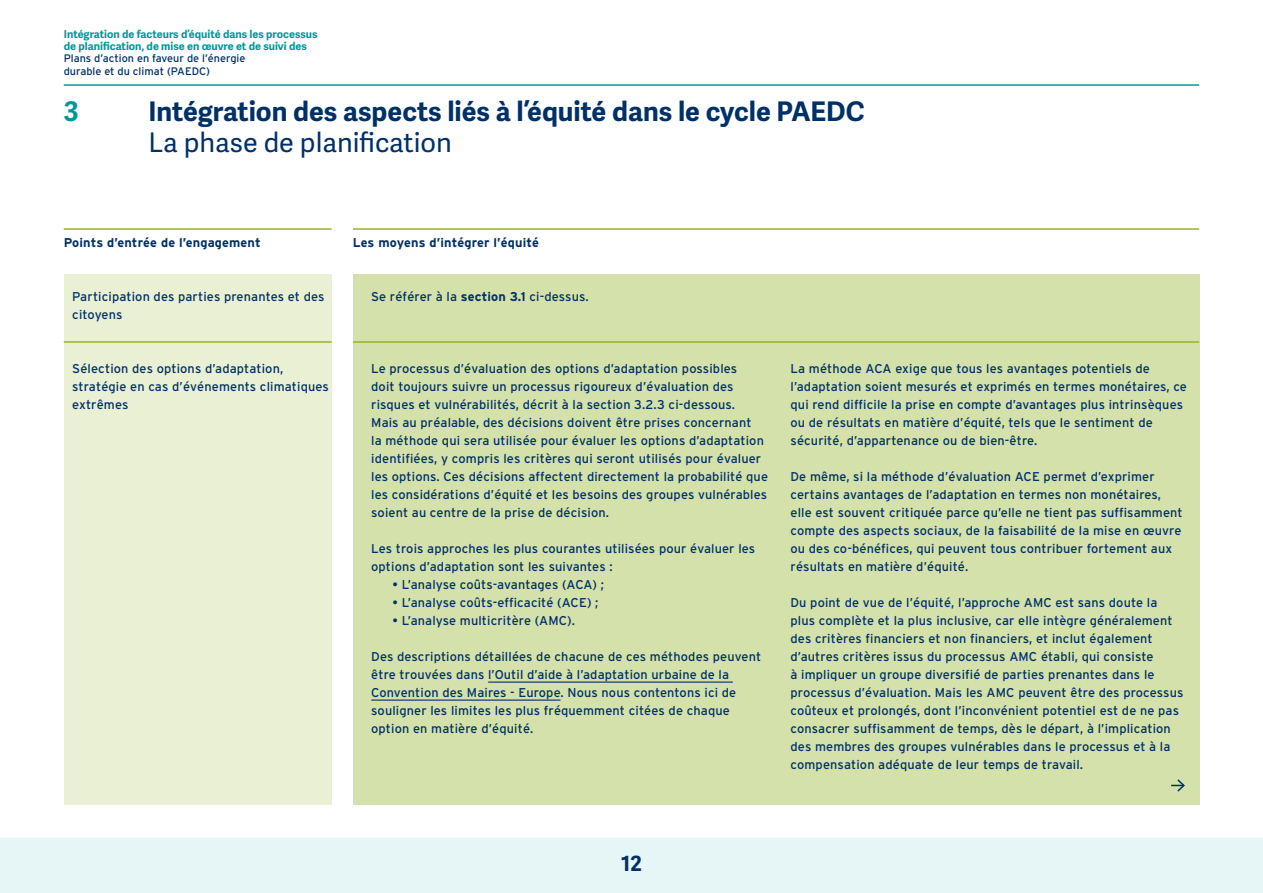
<style>
.page{position:relative;width:1263px;height:893px;background:#fff}
.page>*{position:absolute;margin:0;border:0;box-sizing:border-box;transform-origin:0 0}
.t1{font:700 27px "Adelle Sans";color:#003068}
.t2{font:27px "Adelle Sans";color:#003068}
.t3{font:700 27px "Adelle Sans";color:#099}
.t4{font:700 21px "Adelle Sans";color:#003068}
.t5{font:12.75px/18px "Interstate";letter-spacing:.01em;color:#003068}
.t6{font:700 12.75px "Interstate";letter-spacing:.01em;color:#003068}
.t7{font:700 10.8px/12.5px "Adelle Sans";color:#099}
.t8{font:10.8px/12.5px "Interstate";color:#003068}
.s1{font-weight:700}
</style>
<div class="page">
<div style="left:0;top:838px;width:1263px;height:55px;background:#e6f5f5"></div>
<hr style="left:64px;top:84px;width:1135px;height:2px;background:#099">
<div style="left:64px;top:275px;width:268px;height:530px;background:#eaf0d4"></div>
<div style="left:353px;top:275px;width:846px;height:530px;background:#d5e1aa"></div>
<hr style="left:64px;top:228px;width:268px;height:2px;background:#97b42a">
<hr style="left:64px;top:341px;width:268px;height:2px;background:#97b42a">
<hr style="left:353px;top:228px;width:846px;height:2px;background:#97b42a">
<hr style="left:353px;top:341px;width:846px;height:2px;background:#97b42a">
<hr style="left:488px;top:681px;width:245px;height:2px;background:#003068">
<hr style="left:371px;top:699px;width:189px;height:2px;background:#003068">
<svg style="left:1171px;top:778px;width:15px;height:15px"></svg>
<p class="t7" style="left:64px;top:28px;width:255px">Intégration de facteurs d’équité dans les processus de planification, de mise en œuvre et de suivi des</p>
<p class="t8" style="left:64px;top:52px;width:183px">Plans d’action en faveur de l’énergie durable et du climat (PAEDC)</p>
<h1 class="t3" style="left:64px;top:95px;width:16px">3</h1>
<h1 class="t1" style="left:148px;top:95px;width:718px">Intégration des aspects liés à l’équité dans le cycle PAEDC</h1>
<h1 class="t2" style="left:148px;top:127px;width:305px">La phase de planification</h1>
<p class="t6" style="left:64px;top:235px;width:198px">Points d’entrée de l’engagement</p>
<p class="t6" style="left:353px;top:235px;width:188px">Les moyens d’intégrer l’équité</p>
<p class="t5" style="left:72px;top:287px;width:254px">Participation des parties prenantes et des citoyens</p>
<p class="t5" style="left:72px;top:359px;width:258px">Sélection des options d’adaptation, stratégie en cas d’événements climatiques extrêmes</p>
<p class="t5" style="left:371px;top:287px;width:219px">Se référer à la <span class="s1">section 3.1</span> ci-dessus.</p>
<p class="t5" style="left:371px;top:359px;width:398px">Le processus d’évaluation des options d’adaptation possibles<br>doit toujours suivre un processus rigoureux d’évaluation des risques et vulnérabilités, décrit à la section 3.2.3 ci-dessous.<br>Mais au préalable, des décisions doivent être prises concernant<br>la méthode qui sera utilisée pour évaluer les options d’adaptation identifiées, y compris les critères qui seront utilisés pour évaluer les options. Ces décisions affectent directement la probabilité que les considérations d’équité et les besoins des groupes vulnérables soient au centre de la prise de décision.</p>
<p class="t5" style="left:371px;top:539px;width:385px">Les trois approches les plus courantes utilisées pour évaluer les options d’adaptation sont les suivantes :</p>
<p class="t5" style="left:392px;top:575px;width:213px">• L’analyse coûts-avantages (ACA) ;</p>
<p class="t5" style="left:392px;top:593px;width:207px">• L’analyse coûts-efficacité (ACE) ;</p>
<p class="t5" style="left:392px;top:611px;width:184px">• L’analyse multicritère (AMC).</p>
<p class="t5" style="left:371px;top:648px;width:391px">Des descriptions détaillées de chacune de ces méthodes peuvent être trouvées dans l’Outil d’aide à l’adaptation urbaine de la Convention des Maires - Europe. Nous nous contentons ici de souligner les limites les plus fréquemment citées de chaque option en matière d’équité.</p>
<p class="t5" style="left:790px;top:360px;width:398px">La méthode ACA exige que tous les avantages potentiels de l’adaptation soient mesurés et exprimés en termes monétaires, ce qui rend difficile la prise en compte d’avantages plus intrinsèques ou de résultats en matière d’équité, tels que le sentiment de sécurité, d’appartenance ou de bien-être.</p>
<p class="t5" style="left:790px;top:468px;width:394px">De même, si la méthode d’évaluation ACE permet d’exprimer certains avantages de l’adaptation en termes non monétaires, elle est souvent critiquée parce qu’elle ne tient pas suffisamment compte des aspects sociaux, de la faisabilité de la mise en œuvre ou des co-bénéfices, qui peuvent tous contribuer fortement aux résultats en matière d’équité.</p>
<p class="t5" style="left:790px;top:594px;width:394px">Du point de vue de l’équité, l’approche AMC est sans doute la plus complète et la plus inclusive, car elle intègre généralement des critères financiers et non financiers, et inclut également d’autres critères issus du processus AMC établi, qui consiste<br>à impliquer un groupe diversifié de parties prenantes dans le processus d’évaluation. Mais les AMC peuvent être des processus coûteux et prolongés, dont l’inconvénient potentiel est de ne pas consacrer suffisamment de temps, dès le départ, à l’implication des membres des groupes vulnérables dans le processus et à la compensation adéquate de leur temps de travail.</p>
<h2 class="t4" style="left:621px;top:851px;width:22px">12</h2>
</div>
